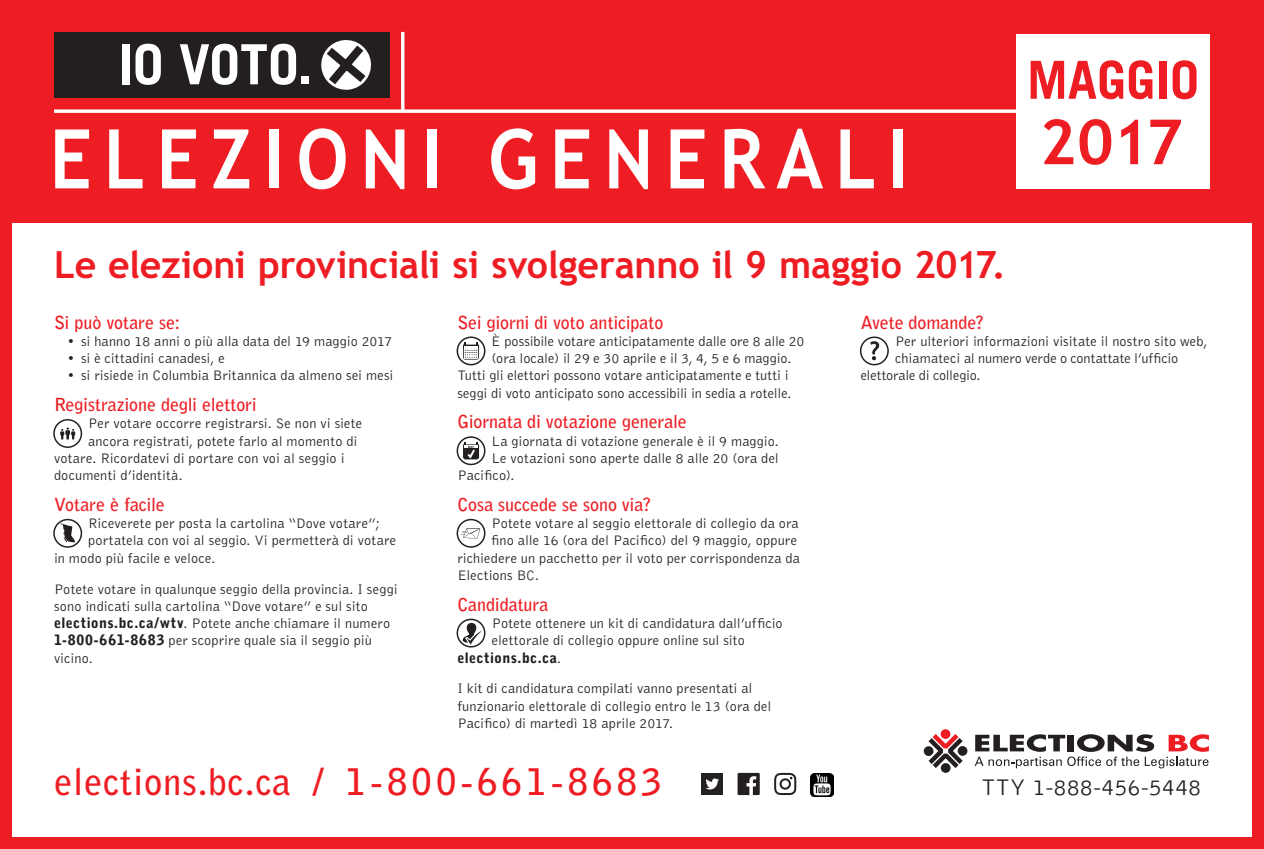
<style>
.page{position:relative;width:1264px;height:849px;background:#fff}
.page>*{position:absolute;margin:0;border:0;box-sizing:border-box;transform-origin:0 0}
.t1{font:700 82.35px "Trebuchet";letter-spacing:.16em;color:#fff;scale:.9 1}
.t2{font:700 55.5px "Trade Gothic LT Std";letter-spacing:-.005em;color:#fff}
.t3{font:700 52.5px "Trade Gothic LT Std";color:#ee1d23}
.t4{font:700 37.5px "Trebuchet";letter-spacing:-.005em;color:#ee1d23}
.t5{font:700 36.75px "Bell Gothic Std";letter-spacing:.02em;color:#ee1d23}
.t6{font:300 23.4px "Bell Gothic Std";letter-spacing:.02em;color:#231f20}
.SubHeadline{font:700 18px "Bell Gothic Std";letter-spacing:-.005em;color:#ee1d23}
.Body_Copy{font:300 14.25px/17.2px "Bell Gothic Std";letter-spacing:.01em;color:#231f20}
.Body_Copy-2{font:300 14.25px "Bell Gothic Std";letter-spacing:-.015em;color:#231f20}
.Body_Copy-3{font:900 14.25px "Bell Gothic Std";letter-spacing:.025em;color:#231f20}
.s1{font-weight:900}
.s2{font-weight:300}
.s3{font-size:36.45px}
</style>
<div class="page">
<div style="left:0;top:0;width:1264px;height:849px;border:12px solid #ee1d23"></div>
<div style="left:0;top:0;width:1264px;height:222px;background:#ee1d23"></div>
<svg style="left:54px;top:109px;width:962px;height:4px;background:#fcdedf"></svg>
<hr style="left:401px;top:32px;width:3px;height:79px;background:#fff">
<div style="left:1016px;top:34px;width:194px;height:154px;background:#fff"></div>
<svg style="left:1044px;top:119px;width:137px;height:46px"></svg>
<div style="left:54px;top:32px;width:335px;height:66px;background:#231f20"></div>
<svg style="left:321px;top:40px;width:50px;height:50px"></svg>
<svg style="left:923px;top:746px;width:10px;height:10px"></svg>
<div style="left:940px;top:729px;width:10px;height:10px;background:#ee1d23;border-radius:50%"></div>
<div style="left:957px;top:746px;width:10px;height:9px;background:#231f20;border-radius:50%"></div>
<div style="left:941px;top:763px;width:9px;height:9px;background:#231f20;border-radius:50%"></div>
<svg style="left:928px;top:734px;width:34px;height:34px"></svg>
<svg style="left:974px;top:734px;width:235px;height:34px"></svg>
<div style="left:737px;top:773px;width:23px;height:22px;background:#231f20"></div>
<svg style="left:746px;top:776px;width:10px;height:19px"></svg>
<div style="left:701px;top:773px;width:22px;height:21px;background:#241f21"></div>
<svg style="left:705px;top:778px;width:14px;height:11px"></svg>
<svg style="left:774px;top:773px;width:22px;height:22px"></svg>
<img style="left:810px;top:773px;width:23px;height:23px">
<svg style="left:54px;top:420px;width:27px;height:27px"></svg>
<div style="left:53px;top:419px;width:29px;height:29px;border:1px solid #231f20;border-radius:50%"></div>
<svg style="left:60px;top:427px;width:15px;height:8px"></svg>
<svg style="left:54px;top:519px;width:27px;height:28px"></svg>
<div style="left:53px;top:519px;width:29px;height:28px;border:1px solid #231f20;border-radius:50%"></div>
<svg style="left:61px;top:523px;width:14px;height:20px"></svg>
<svg style="left:457px;top:337px;width:28px;height:27px"></svg>
<div style="left:456px;top:336px;width:29px;height:29px;border:1px solid #231f20;border-radius:50%"></div>
<svg style="left:463px;top:342px;width:16px;height:17px"></svg>
<svg style="left:456px;top:436px;width:29px;height:30px"></svg>
<svg style="left:457px;top:519px;width:28px;height:28px"></svg>
<div style="left:456px;top:519px;width:29px;height:28px;border:1px solid #231f20;border-radius:50%"></div>
<svg style="left:461px;top:528px;width:19px;height:10px"></svg>
<svg style="left:456px;top:618px;width:29px;height:30px"></svg>
<svg style="left:860px;top:336px;width:29px;height:30px"></svg>
<h2 class="t2" style="left:118px;top:30px;width:196px">IO VOTO.</h2>
<h1 class="t1" style="left:50px;top:111px;width:955px">ELEZIONI GENERALI</h1>
<h3 class="t4" style="left:54px;top:242px;width:953px">Le elezioni provinciali si svolgeranno il 9 maggio 2017.</h3>
<h3 class="t3" style="left:1027px;top:48px;width:174px">MAGGIO</h3>
<p class="SubHeadline" style="left:54px;top:311px;width:128px">Si può votare se:</p>
<p class="Body_Copy" style="left:68px;top:333px;width:326px">• si hanno 18 anni o più alla data del 19 maggio 2017</p>
<p class="Body_Copy" style="left:68px;top:350px;width:159px">• si è cittadini canadesi, e</p>
<p class="Body_Copy" style="left:68px;top:367px;width:327px">• si risiede in Columbia Britannica da almeno sei mesi</p>
<p class="SubHeadline" style="left:54px;top:394px;width:204px">Registrazione degli elettori</p>
<p class="Body_Copy" style="left:88px;top:415px;width:276px">Per votare occorre registrarsi. Se non vi siete</p>
<p class="Body_Copy" style="left:88px;top:432px;width:271px">ancora registrati, potete farlo al momento di</p>
<p class="Body_Copy" style="left:54px;top:450px;width:292px">votare. Ricordatevi di portare con voi al seggio i</p>
<p class="Body_Copy" style="left:54px;top:467px;width:130px">documenti d’identità.</p>
<p class="SubHeadline" style="left:54px;top:493px;width:112px">Votare è facile</p>
<p class="Body_Copy" style="left:88px;top:515px;width:294px">Riceverete per posta la cartolina “Dove votare”;</p>
<p class="Body_Copy" style="left:88px;top:532px;width:309px">portatela con voi al seggio. Vi permetterà di votare</p>
<p class="Body_Copy" style="left:54px;top:549px;width:163px">in modo più facile e veloce.</p>
<p class="Body_Copy" style="left:54px;top:580px;width:345px">Potete votare in qualunque seggio della provincia. I seggi sono indicati sulla cartolina “Dove votare” e sul sito <span class="s1">elections.bc.ca/wtv</span>. Potete anche chiamare il numero <span class="s1">1-800-661-8683</span> per scoprire quale sia il seggio più vicino.</p>
<p class="SubHeadline" style="left:457px;top:311px;width:207px">Sei giorni di voto anticipato</p>
<p class="Body_Copy" style="left:491px;top:333px;width:315px">È possibile votare anticipatamente dalle ore 8 alle 20</p>
<p class="Body_Copy" style="left:491px;top:350px;width:301px">(ora locale) il 29 e 30 aprile e il 3, 4, 5 e 6 maggio.</p>
<p class="Body_Copy" style="left:457px;top:367px;width:333px">Tutti gli elettori possono votare anticipatamente e tutti i</p>
<p class="Body_Copy" style="left:457px;top:384px;width:336px">seggi di voto anticipato sono accessibili in sedia a rotelle.</p>
<p class="SubHeadline" style="left:457px;top:411px;width:231px">Giornata di votazione generale</p>
<p class="Body_Copy" style="left:491px;top:432px;width:289px">La giornata di votazione generale è il 9 maggio.</p>
<p class="Body_Copy" style="left:491px;top:450px;width:289px">Le votazioni sono aperte dalle 8 alle 20 (ora del</p>
<p class="Body_Copy" style="left:457px;top:467px;width:59px">Pacifico).</p>
<p class="SubHeadline" style="left:457px;top:493px;width:196px">Cosa succede se sono via?</p>
<p class="Body_Copy" style="left:491px;top:515px;width:309px">Potete votare al seggio elettorale di collegio da ora</p>
<p class="Body_Copy" style="left:491px;top:532px;width:307px">fino alle 16 (ora del Pacifico) del 9 maggio, oppure</p>
<p class="Body_Copy" style="left:457px;top:549px;width:344px">richiedere un pacchetto per il voto per corrispondenza da</p>
<p class="Body_Copy" style="left:457px;top:567px;width:83px">Elections BC.</p>
<p class="SubHeadline" style="left:457px;top:593px;width:93px">Candidatura</p>
<p class="Body_Copy" style="left:492px;top:615px;width:292px">Potete ottenere un kit di candidatura dall’ufficio</p>
<p class="Body_Copy" style="left:492px;top:632px;width:255px">elettorale di collegio oppure online sul sito</p>
<p class="Body_Copy-3" style="left:457px;top:649px;width:105px">elections.bc.ca<span class="s2">.</span></p>
<p class="Body_Copy" style="left:457px;top:680px;width:315px">I kit di candidatura compilati vanno presentati al funzionario elettorale di collegio entro le 13 (ora del<br>Pacifico) di martedì 18 aprile 2017.</p>
<p class="SubHeadline" style="left:860px;top:311px;width:125px">Avete domande?</p>
<p class="Body_Copy" style="left:895px;top:333px;width:314px">Per ulteriori informazioni visitate il nostro sito web,</p>
<p class="Body_Copy" style="left:895px;top:350px;width:285px">chiamateci al numero verde o contattate l’ufficio</p>
<p class="Body_Copy-2" style="left:860px;top:368px;width:121px">elettorale di collegio.</p>
<h3 class="t5" style="left:54px;top:759px;width:609px">elections.bc.ca / <span class="s3">1-800-661-8683</span></h3>
<h3 class="t6" style="left:981px;top:774px;width:221px">TTY 1-888-456-5448</h3>
</div>
